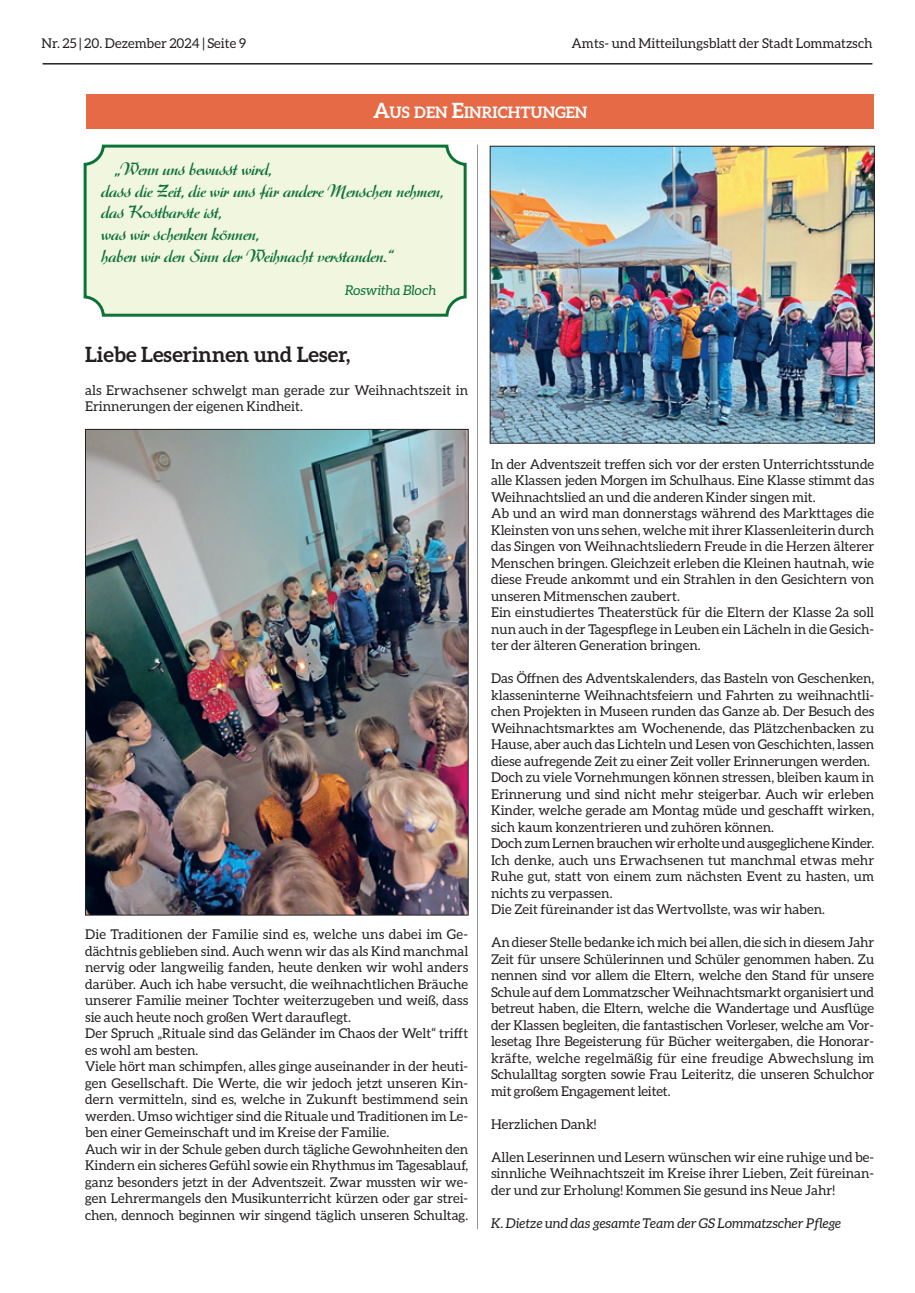
<style>
.page{position:relative;width:915px;height:1293px;background:#fff}
.page>*{position:absolute;margin:0;border:0;box-sizing:border-box;transform-origin:0 0}
.t1{font:700 21px "Aleo";color:#231f20}
.t2{font:18px/21.6px "Ark Med";color:#0d7235}
.t3{font:700 15.75px "Aleo";color:#fff}
.t4{font:13.5px/16.5px "Aleo";color:#231f20}
.t5{font:italic 13.5px "Aleo";color:#231f20}
.t6{font:italic 13.5px "Aleo";color:#0d7235}
.s1{font-size:21px}
</style>
<div class="page">
<hr style="left:43px;top:63px;width:829px;height:2px;background:#231f20">
<div style="left:87px;top:95px;width:786px;height:34px;background:#e76a46"></div>
<img style="left:491px;top:148px;width:381px;height:293px">
<div style="left:489px;top:146px;width:385px;height:297px;border:1px solid #231f20"></div>
<img style="left:87px;top:431px;width:379px;height:482px">
<div style="left:84px;top:145px;width:382px;height:172px;background:#f1f6df"></div>
<hr style="left:477px;top:145px;width:1px;height:1084px;background:#939598">
<p class="t4" style="left:42px;top:36px;width:206px">Nr. 25 | 20. Dezember 2024 | Seite 9</p>
<p class="t4" style="left:571px;top:36px;width:302px">Amts- und Mitteilungsblatt der Stadt Lommatzsch</p>
<p class="t3" style="left:373px;top:106px;width:216px"><span class="s1">A</span>US DEN <span class="s1">E</span>INRICHTUNGEN</p>
<h2 class="t2" style="left:102px;top:159px;width:343px;text-indent:13px">„Wenn uns bewusst wird,<br>dass die Zeit, die wir uns für andere Menschen nehmen, das Kostbarste ist,<br>was wir schenken können,<br>haben wir den Sinn der Weihnacht verstanden.“</h2>
<p class="t6" style="left:345px;top:284px;width:93px">Roswitha Bloch</p>
<h1 class="t1" style="left:85px;top:346px;width:266px">Liebe Leserinnen und Leser,</h1>
<p class="t4" style="left:85px;top:382px;width:384px">als Erwachsener schwelgt man gerade zur Weihnachtszeit in<br>Erinnerungen der eigenen Kindheit.</p>
<p class="t4" style="left:85px;top:927px;width:384px">Die Traditionen der Familie sind es, welche uns dabei im Ge&shy;dächtnis geblieben sind. Auch wenn wir das als Kind manchmal nervig oder langweilig fanden, heute denken wir wohl anders darüber. Auch ich habe versucht, die weihnachtlichen Bräuche unserer Familie meiner Tochter weiterzugeben und weiß, dass sie auch heute noch großen Wert darauflegt.<br>Der Spruch „Rituale sind das Geländer im Chaos der Welt“ trifft es wohl am besten.<br>Viele hört man schimpfen, alles ginge auseinander in der heuti&shy;gen Gesellschaft. Die Werte, die wir jedoch jetzt unseren Kin&shy;dern vermitteln, sind es, welche in Zukunft bestimmend sein werden. Umso wichtiger sind die Rituale und Traditionen im Le&shy;ben einer Gemeinschaft und im Kreise der Familie.<br>Auch wir in der Schule geben durch tägliche Gewohnheiten den Kindern ein sicheres Gefühl sowie ein Rhythmus im Tagesablauf, ganz besonders jetzt in der Adventszeit. Zwar mussten wir we&shy;gen Lehrermangels den Musikunterricht kürzen oder gar strei&shy;chen, dennoch beginnen wir singend täglich unseren Schultag.</p>
<p class="t4" style="left:491px;top:457px;width:384px">In der Adventszeit treffen sich vor der ersten Unterrichtsstunde alle Klassen jeden Morgen im Schulhaus. Eine Klasse stimmt das Weihnachtslied an und die anderen Kinder singen mit.<br>Ab und an wird man donnerstags während des Markttages die Kleinsten von uns sehen, welche mit ihrer Klassenleiterin durch das Singen von Weihnachtsliedern Freude in die Herzen älterer Menschen bringen. Gleichzeit erleben die Kleinen hautnah, wie diese Freude ankommt und ein Strahlen in den Gesichtern von unseren Mitmenschen zaubert.<br>Ein einstudiertes Theaterstück für die Eltern der Klasse 2a soll nun auch in der Tagespflege in Leuben ein Lächeln in die Gesich&shy;ter der älteren Generation bringen.</p>
<p class="t4" style="left:491px;top:671px;width:384px">Das Öffnen des Adventskalenders, das Basteln von Geschenken, klasseninterne Weihnachtsfeiern und Fahrten zu weihnachtli&shy;chen Projekten in Museen runden das Ganze ab. Der Besuch des Weihnachtsmarktes am Wochenende, das Plätzchenbacken zu Hause, aber auch das Lichteln und Lesen von Geschichten, lassen diese aufregende Zeit zu einer Zeit voller Erinnerungen werden.<br>Doch zu viele Vornehmungen können stressen, bleiben kaum in Erinnerung und sind nicht mehr steigerbar. Auch wir erleben Kinder, welche gerade am Montag müde und geschafft wirken, sich kaum konzentrieren und zuhören können.<br>Doch zum Lernen brauchen wir erholte und ausgeglichene Kinder.<br>Ich denke, auch uns Erwachsenen tut manchmal etwas mehr Ruhe gut, statt von einem zum nächsten Event zu hasten, um nichts zu verpassen.<br>Die Zeit füreinander ist das Wertvollste, was wir haben.</p>
<p class="t4" style="left:491px;top:935px;width:384px;text-align:justify">An dieser Stelle bedanke ich mich bei allen, die sich in diesem Jahr Zeit für unsere Schülerinnen und Schüler genommen haben. Zu nennen sind vor allem die Eltern, welche den Stand für unsere Schule auf dem Lommatzscher Weihnachtsmarkt organisiert und betreut haben, die Eltern, welche die Wandertage und Ausflüge der Klassen begleiten, die fantastischen Vorleser, welche am Vor&shy;lesetag Ihre Begeisterung für Bücher weitergaben, die Honorar&shy;kräfte, welche regelmäßig für eine freudige Abwechslung im Schulalltag sorgten sowie Frau Leiteritz, die unseren Schulchor mit großem Engagement leitet.</p>
<p class="t4" style="left:491px;top:1117px;width:107px">Herzlichen Dank!</p>
<p class="t4" style="left:491px;top:1150px;width:384px;text-align:justify">Allen Leserinnen und Lesern wünschen wir eine ruhige und be&shy;sinnliche Weihnachtszeit im Kreise ihrer Lieben, Zeit füreinan&shy;der und zur Erholung! Kommen Sie gesund ins Neue Jahr!</p>
<p class="t5" style="left:491px;top:1218px;width:351px">K. Dietze und das gesamte Team der GS Lommatzscher Pflege</p>
</div>
